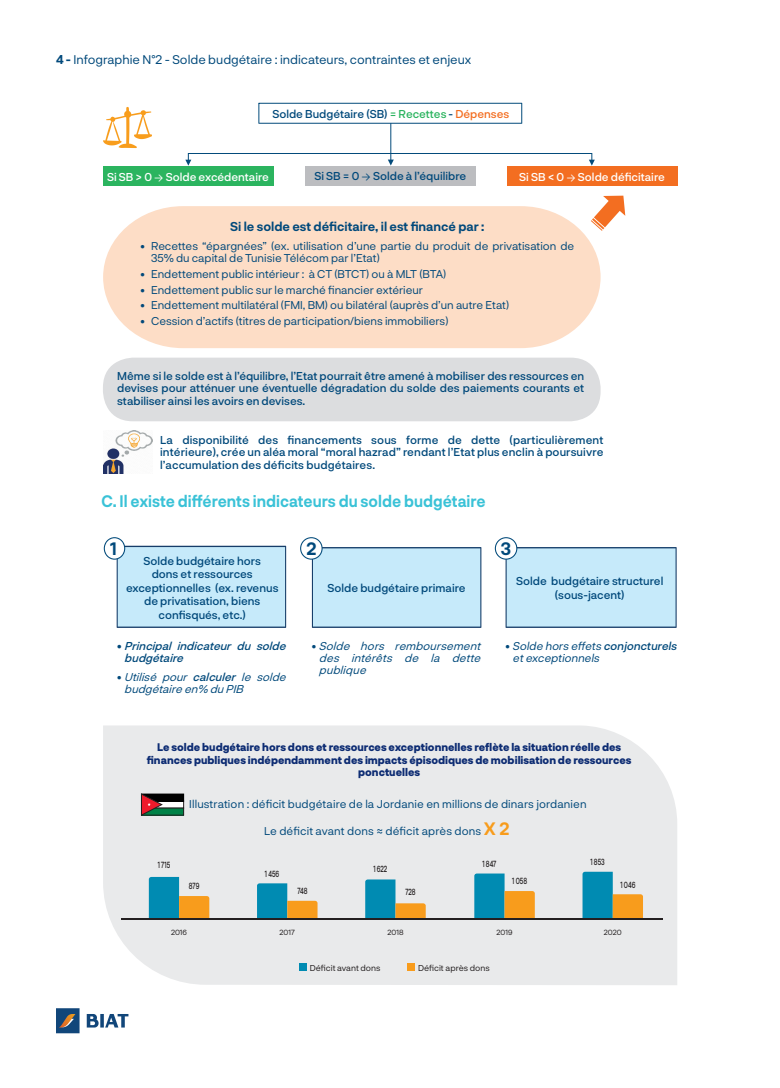
<style>
.page{position:relative;width:780px;height:1088px;background:#fff}
.page>*{position:absolute;margin:0;border:0;box-sizing:border-box;transform-origin:0 0}
.t1{font:700 17.5px "Neurial Grotesk";color:#01497b}
.t2{font:700 16.25px "Neurial Grotesk";color:#3ac2d7;scale:.94 1}
.t3{font:12.5px "Neurial Grotesk";color:#01497b}
.t4{font:700 12.5px "Neurial Grotesk";color:#01497b}
.t5{font:500 11.25px/13.5px "Neurial Grotesk";color:#01497b;text-align:justify}
.t6{font:11.25px/12.1px "Neurial Grotesk";color:#01497b}
.t7{font:italic 11.25px/12.1px "Neurial Grotesk";color:#01497b}
.t8{font:500 11.25px "Neurial Grotesk";color:#fff}
.t9{font:italic 500 11.25px/12.1px "Neurial Grotesk";color:#01497b}
.t10{font:800 10.62px/12.8px "Neurial Grotesk";color:#0d2c73;text-align:center}
.t11{font:500 8.75px "Neurial Grotesk";color:#231f20;scale:.7 1}
.t12{font:8.5px "Neurial Grotesk";color:#231f20}
.t13{font:7.38px "Neurial Grotesk";color:#231f20}
.s1{font-weight:700}
.s2{color:#2bb45f}
.s3{color:#f36e21}
.s4{font-style:normal}
.s5{font-weight:500}
.s6{font-weight:700;font-size:17.5px;color:#f89c1c}
</style>
<div class="page">
<img style="left:56px;top:1008px;width:73px;height:25px">
<div style="left:103px;top:725px;width:574px;height:260px;background:#e9eaeb;border-radius:99px"></div>
<div style="left:103px;top:358px;width:497px;height:63px;background:#dcdddf;border-radius:30px"></div>
<div style="left:103px;top:166px;width:170px;height:20px;background:#2bb45f"></div>
<div style="left:305px;top:166px;width:171px;height:20px;background:#bcbdc0"></div>
<div style="left:507px;top:166px;width:170px;height:20px;background:#f36e21"></div>
<svg style="left:185px;top:103px;width:409px;height:63px"></svg>
<img style="left:103px;top:430px;width:49px;height:44px">
<div style="left:103px;top:206px;width:497px;height:142px;background:#fdddc6"></div>
<svg style="left:590px;top:196px;width:35px;height:35px"></svg>
<svg style="left:104px;top:537px;width:182px;height:91px;background:#c9e7f5"></svg>
<svg style="left:300px;top:537px;width:181px;height:91px"></svg>
<svg style="left:495px;top:537px;width:181px;height:91px"></svg>
<div style="left:299px;top:963px;width:7px;height:8px;background:#008bb2"></div>
<div style="left:407px;top:963px;width:8px;height:8px;background:#f89c1c"></div>
<div style="left:141px;top:801px;width:43px;height:7px;background:#fff"></div>
<div style="left:141px;top:801px;width:43px;height:7px;border:1px solid #231f20"></div>
<div style="left:141px;top:794px;width:43px;height:7px;background:#000"></div>
<div style="left:141px;top:808px;width:43px;height:7px;background:#008247"></div>
<div style="left:141px;top:808px;width:43px;height:7px;border:1px solid #231f20"></div>
<svg style="left:141px;top:794px;width:21px;height:21px"></svg>
<svg style="left:149px;top:877px;width:60px;height:41px"></svg>
<svg style="left:257px;top:883px;width:60px;height:35px"></svg>
<svg style="left:365px;top:879px;width:60px;height:39px"></svg>
<svg style="left:474px;top:873px;width:60px;height:45px"></svg>
<svg style="left:582px;top:872px;width:61px;height:46px"></svg>
<hr style="left:121px;top:918px;width:542px;height:1px;background:#231f20">
<img style="left:103px;top:107px;width:48px;height:42px">
<p class="t3" style="left:56px;top:51px;width:417px"><span class="s1">4 -</span> Infographie N°2 - Solde budgétaire : indicateurs, contraintes et enjeux</p>
<p class="t5" style="left:272px;top:107px;width:238px">Solde Budgétaire (SB) <span class="s2">= Recettes</span> - <span class="s3">Dépenses</span></p>
<p class="t8" style="left:107px;top:169px;width:163px">Si SB &gt; 0 → Solde excédentaire</p>
<p class="t5" style="left:314px;top:169px;width:153px">Si SB = 0 → Solde à l’équilibre</p>
<p class="t8" style="left:519px;top:169px;width:147px">Si SB &lt; 0 → Solde déficitaire</p>
<p class="t4" style="left:230px;top:217px;width:256px">Si le solde est déficitaire, il est financé par :</p>
<p class="t6" style="left:151px;top:240px;width:425px;text-indent:-11px">• Recettes “épargnées” (ex. utilisation d’une partie du produit de privatisation de<br>35% du capital de Tunisie Télécom par l’Etat)</p>
<p class="t6" style="left:140px;top:267px;width:307px">• Endettement public intérieur : à CT (BTCT) ou à MLT (BTA)</p>
<p class="t6" style="left:140px;top:283px;width:284px">• Endettement public sur le marché financier extérieur</p>
<p class="t6" style="left:140px;top:299px;width:370px">• Endettement multilatéral (FMI, BM) ou bilatéral (auprès d’un autre Etat)</p>
<p class="t6" style="left:140px;top:314px;width:309px">• Cession d’actifs (titres de participation/biens immobiliers)</p>
<p class="t5" style="left:117px;top:370px;width:468px;line-height:12.1px">Même si le solde est à l’équilibre, l’Etat pourrait être amené à mobiliser des ressources en devises pour atténuer une éventuelle dégradation du solde des paiements courants et stabiliser ainsi les avoirs en devises.</p>
<p class="t5" style="left:160px;top:434px;width:445px;line-height:12.1px">La disponibilité des financements sous forme de dette (particulièrement intérieure), crée un aléa moral “moral hazrad” rendant l’Etat plus enclin à poursuivre l’accumulation des déficits budgétaires.</p>
<h2 class="t2" style="left:102px;top:489px;width:410px">C. Il existe différents indicateurs du solde budgétaire</h2>
<h1 class="t1" style="left:110px;top:536px;width:8px">1</h1>
<h1 class="t1" style="left:306px;top:536px;width:12px">2</h1>
<h1 class="t1" style="left:501px;top:536px;width:12px">3</h1>
<p class="t5" style="left:126px;top:553px;width:154px;text-align:center">Solde budgétaire hors<br>dons et ressources exceptionnelles (ex. revenus de privatisation, biens confisqués, etc.)</p>
<p class="t5" style="left:327px;top:580px;width:140px">Solde budgétaire primaire</p>
<p class="t5" style="left:516px;top:574px;width:149px;text-align:center">Solde budgétaire structurel (sous-jacent)</p>
<p class="t9" style="left:124px;top:639px;width:167px;text-indent:-7px"><span class="s4">•</span> Principal indicateur du solde budgétaire</p>
<p class="t7" style="left:124px;top:670px;width:167px;text-indent:-7px"><span class="s4">•</span> Utilisé pour <span class="s5">calculer</span> le solde budgétaireen% duPIB</p>
<p class="t7" style="left:319px;top:639px;width:167px;text-align:justify;text-indent:-7px"><span class="s4">•</span> Solde hors remboursement des intérêts de la dette publique</p>
<p class="t7" style="left:512px;top:639px;width:168px;text-indent:-7px"><span class="s4">•</span> Solde hors effets <span class="s5">conjoncturels </span>etexceptionnels</p>
<p class="t10" style="left:147px;top:740px;width:486px">Le solde budgétaire hors dons et ressources exceptionnelles reflète la situation réelle des finances publiques indépendamment des impacts épisodiques de mobilisation de ressources ponctuelles</p>
<p class="t6" style="left:189px;top:797px;width:399px">Illustration : déficit budgétaire de la Jordanie en millions de dinars jordanien</p>
<p class="t6" style="left:264px;top:824px;width:247px">Le déficit avant dons ≈ déficit après dons <span class="s6">X 2</span></p>
<p class="t11" style="left:158px;top:859px;width:19px">1 715</p>
<p class="t11" style="left:189px;top:880px;width:16px">879</p>
<p class="t11" style="left:265px;top:867px;width:22px">1 456</p>
<p class="t11" style="left:297px;top:885px;width:16px">748</p>
<p class="t11" style="left:373px;top:862px;width:22px">1 622</p>
<p class="t11" style="left:405px;top:885px;width:16px">728</p>
<p class="t11" style="left:482px;top:857px;width:21px">1 847</p>
<p class="t11" style="left:512px;top:875px;width:23px">1 058</p>
<p class="t11" style="left:590px;top:856px;width:22px">1 853</p>
<p class="t11" style="left:620px;top:878px;width:23px">1 046</p>
<p class="t13" style="left:171px;top:927px;width:18px">2016</p>
<p class="t13" style="left:279px;top:927px;width:17px">2017</p>
<p class="t13" style="left:387px;top:927px;width:18px">2018</p>
<p class="t13" style="left:496px;top:927px;width:18px">2019</p>
<p class="t13" style="left:603px;top:927px;width:19px">2020</p>
<p class="t12" style="left:310px;top:962px;width:72px">Déficit avant dons</p>
<p class="t12" style="left:418px;top:962px;width:73px">Déficit après dons</p>
</div>
